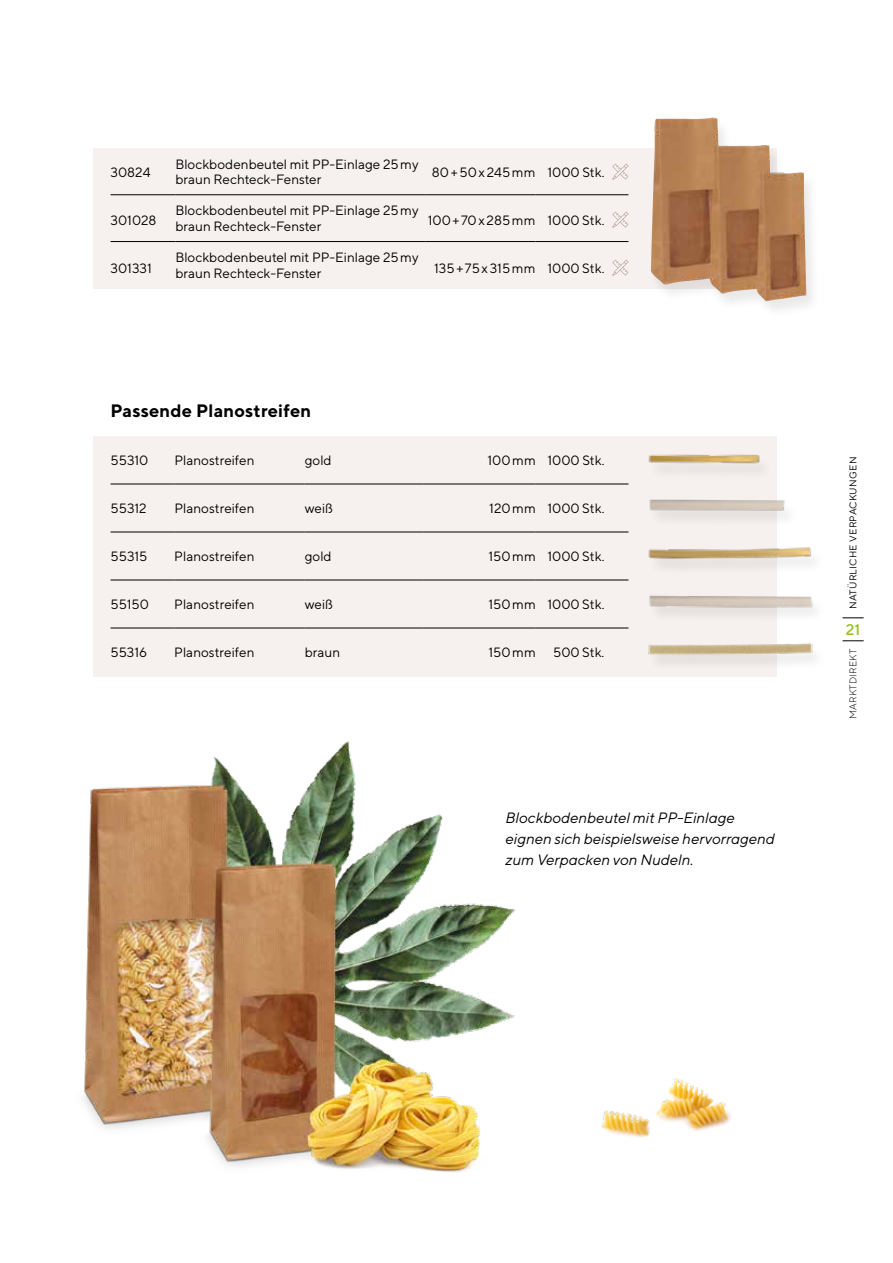
<style>
.page{position:relative;width:893px;height:1263px;background:#fff}
.page>*{position:absolute;margin:0;border:0;box-sizing:border-box;transform-origin:0 0}
.t1{font:700 18px "TT Norms";letter-spacing:.01em;color:#000}
.t2{font:500 15.45px "TT Norms";color:#95c11f}
.t3{font:italic 15px/21px "TT Norms";color:#000}
.t4{font:13.5px/15.3px "TT Norms";color:#000}
.t5{font:9.75px "TT Norms";letter-spacing:.03em;color:#000}
.t6{font:300 9.75px "TT Norms";letter-spacing:.03em;color:#000}
</style>
<div class="page">
<svg style="left:843px;top:617px;width:21px;height:1px"></svg>
<svg style="left:843px;top:640px;width:21px;height:1px"></svg>
<div style="left:94px;top:436px;width:683px;height:240px;background:#f6f1ef"></div>
<hr style="left:111px;top:484px;width:63px;height:1px;background:#000">
<hr style="left:174px;top:484px;width:131px;height:1px;background:#000">
<hr style="left:305px;top:484px;width:118px;height:1px;background:#000">
<hr style="left:423px;top:484px;width:113px;height:1px;background:#000">
<hr style="left:536px;top:484px;width:92px;height:1px;background:#000">
<hr style="left:111px;top:532px;width:63px;height:1px;background:#000">
<hr style="left:174px;top:532px;width:131px;height:1px;background:#000">
<hr style="left:305px;top:532px;width:118px;height:1px;background:#000">
<hr style="left:423px;top:532px;width:113px;height:1px;background:#000">
<hr style="left:536px;top:532px;width:92px;height:1px;background:#000">
<hr style="left:111px;top:580px;width:63px;height:1px;background:#000">
<hr style="left:174px;top:580px;width:131px;height:1px;background:#000">
<hr style="left:305px;top:580px;width:118px;height:1px;background:#000">
<hr style="left:423px;top:580px;width:113px;height:1px;background:#000">
<hr style="left:536px;top:580px;width:92px;height:1px;background:#000">
<hr style="left:111px;top:628px;width:63px;height:1px;background:#000">
<hr style="left:174px;top:628px;width:131px;height:1px;background:#000">
<hr style="left:305px;top:628px;width:118px;height:1px;background:#000">
<hr style="left:423px;top:628px;width:113px;height:1px;background:#000">
<hr style="left:536px;top:628px;width:92px;height:1px;background:#000">
<div style="left:94px;top:148px;width:683px;height:140px;background:#f6f1ef"></div>
<hr style="left:111px;top:194px;width:64px;height:1px;background:#000">
<hr style="left:175px;top:194px;width:250px;height:1px;background:#000">
<hr style="left:425px;top:194px;width:110px;height:1px;background:#000">
<hr style="left:535px;top:194px;width:93px;height:1px;background:#000">
<hr style="left:111px;top:241px;width:64px;height:1px;background:#000">
<hr style="left:175px;top:241px;width:250px;height:1px;background:#000">
<hr style="left:425px;top:241px;width:110px;height:1px;background:#000">
<hr style="left:535px;top:241px;width:93px;height:1px;background:#000">
<svg style="left:612px;top:164px;width:16px;height:16px"></svg>
<svg style="left:612px;top:212px;width:16px;height:16px"></svg>
<svg style="left:612px;top:260px;width:16px;height:16px"></svg>
<img style="left:83px;top:741px;width:433px;height:432px">
<img style="left:601px;top:1110px;width:49px;height:28px">
<img style="left:656px;top:1078px;width:75px;height:53px">
<div style="left:647px;top:118px;width:174px;height:201px;background:#000;opacity:.09"></div>
<img style="left:651px;top:118px;width:155px;height:183px">
<div style="left:647px;top:596px;width:179px;height:28px;background:#000;opacity:.09"></div>
<img style="left:647px;top:595px;width:177px;height:19px">
<div style="left:647px;top:548px;width:179px;height:29px;background:#000;opacity:.09"></div>
<img style="left:647px;top:547px;width:176px;height:17px">
<div style="left:647px;top:456px;width:126px;height:25px;background:#f0ebe9"></div>
<img style="left:648px;top:454px;width:112px;height:10px">
<div style="left:647px;top:500px;width:152px;height:28px;background:#000;opacity:.09"></div>
<img style="left:647px;top:499px;width:152px;height:18px">
<div style="left:646px;top:644px;width:180px;height:28px;background:#000;opacity:.09"></div>
<img style="left:646px;top:643px;width:176px;height:24px">
<p class="t4" style="left:111px;top:164px;width:42px">30824</p>
<p class="t4" style="left:175px;top:156px;width:245px">Blockbodenbeutel mit PP-Einlage 25my braun Rechteck-Fenster</p>
<p class="t4" style="left:432px;top:164px;width:174px">80+50x245mm 1000 Stk.</p>
<p class="t4" style="left:111px;top:212px;width:48px">301028</p>
<p class="t4" style="left:175px;top:203px;width:245px">Blockbodenbeutel mit PP-Einlage 25my braun Rechteck-Fenster</p>
<p class="t4" style="left:428px;top:212px;width:178px">100+70x285mm 1000 Stk.</p>
<p class="t4" style="left:111px;top:260px;width:43px">301331</p>
<p class="t4" style="left:175px;top:250px;width:245px">Blockbodenbeutel mit PP-Einlage 25my braun Rechteck-Fenster</p>
<p class="t4" style="left:434px;top:260px;width:172px">135+75x315mm 1000 Stk.</p>
<h1 class="t1" style="left:111px;top:399px;width:202px">Passende Planostreifen</h1>
<p class="t4" style="left:111px;top:452px;width:39px">55310</p>
<p class="t4" style="left:174px;top:452px;width:82px">Planostreifen</p>
<p class="t4" style="left:305px;top:452px;width:29px">gold</p>
<p class="t4" style="left:488px;top:452px;width:118px">100mm 1000 Stk.</p>
<p class="t4" style="left:111px;top:500px;width:38px">55312</p>
<p class="t4" style="left:174px;top:500px;width:82px">Planostreifen</p>
<p class="t4" style="left:305px;top:500px;width:30px">weiß</p>
<p class="t4" style="left:489px;top:500px;width:117px">120mm 1000 Stk.</p>
<p class="t4" style="left:111px;top:548px;width:38px">55315</p>
<p class="t4" style="left:174px;top:548px;width:82px">Planostreifen</p>
<p class="t4" style="left:305px;top:548px;width:29px">gold</p>
<p class="t4" style="left:488px;top:548px;width:118px">150mm 1000 Stk.</p>
<p class="t4" style="left:111px;top:596px;width:40px">55150</p>
<p class="t4" style="left:174px;top:596px;width:82px">Planostreifen</p>
<p class="t4" style="left:305px;top:596px;width:30px">weiß</p>
<p class="t4" style="left:488px;top:596px;width:118px">150mm 1000 Stk.</p>
<p class="t4" style="left:111px;top:644px;width:38px">55316</p>
<p class="t4" style="left:174px;top:644px;width:82px">Planostreifen</p>
<p class="t4" style="left:305px;top:644px;width:37px">braun</p>
<p class="t4" style="left:488px;top:644px;width:49px">150mm</p>
<p class="t4" style="left:553px;top:644px;width:53px">500 Stk.</p>
<p class="t3" style="left:506px;top:807px;width:271px">Blockbodenbeutel mit PP-Einlage eignen sich beispielsweise hervorragend zum Verpacken von Nudeln.</p>
<p class="t5" style="left:847px;top:609px;width:154px;rotate:-90deg">NATÜRLICHE VERPACKUNGEN</p>
<p class="t2" style="left:846px;top:620px;width:16px">21</p>
<p class="t6" style="left:847px;top:719px;width:72px;rotate:-90deg">MARKTDIREKT</p>
</div>
